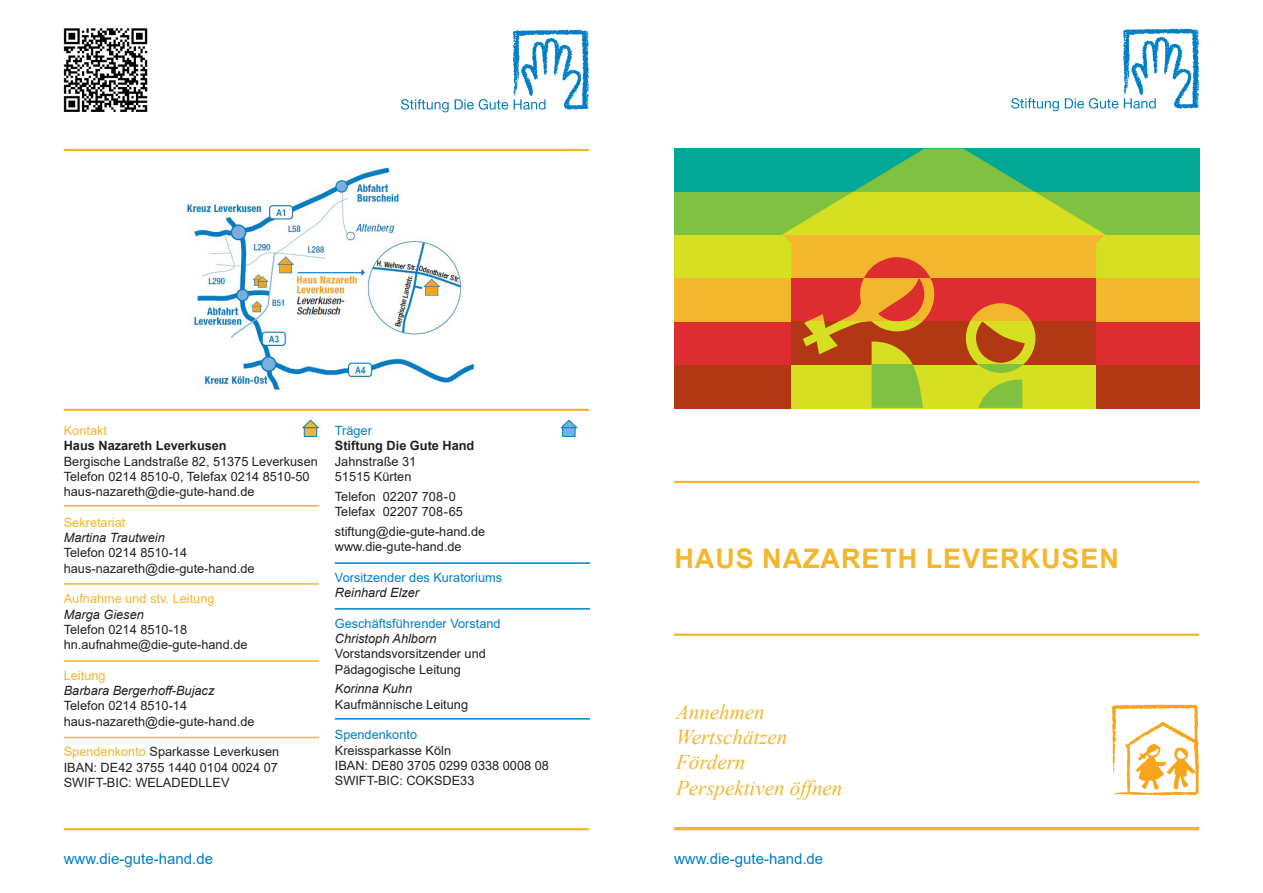
<style>
.page{position:relative;width:1263px;height:893px;background:#fff}
.page>*{position:absolute;margin:0;border:0;box-sizing:border-box;transform-origin:0 0}
.t1{font:700 27px "Arial";letter-spacing:.035em;color:#f2b72c}
.t2{font:italic 21px "Times New Roman";color:#f2b72c}
.t3{font:15px "Arial";color:#007ec5}
.t4{font:12.75px/15.3px "Arial";color:#231f20}
.t5{font:12.75px "Arial";color:#007ec5}
.t6{font:12.75px "Arial";color:#f2b72c}
.t7{font:700 12.75px "Arial";color:#231f20}
.t8{font:italic 12.75px "Arial";color:#231f20}
.s1{font-style:italic}
.s2{color:#f2b72c}
</style>
<div class="page">
<svg style="left:1011px;top:98px;width:48px;height:13px"></svg>
<svg style="left:1065px;top:29px;width:134px;height:80px"></svg>
<div style="left:562px;top:427px;width:14px;height:10px;background:#79aede;border:1px solid #007ec5"></div>
<svg style="left:560px;top:419px;width:18px;height:10px"></svg>
<hr style="left:64px;top:149px;width:525px;height:2px;background:#f2b72c">
<hr style="left:64px;top:409px;width:525px;height:2px;background:#f2b72c">
<div style="left:304px;top:427px;width:13px;height:10px;background:#f2b72c;border:1px solid #007ec5"></div>
<svg style="left:302px;top:419px;width:17px;height:10px"></svg>
<hr style="left:674px;top:481px;width:525px;height:2px;background:#f2b72c">
<hr style="left:674px;top:634px;width:525px;height:2px;background:#f2b72c">
<hr style="left:674px;top:828px;width:525px;height:2px;background:#f2b72c">
<hr style="left:64px;top:828px;width:525px;height:2px;background:#f2b72c">
<div style="left:674px;top:149px;width:525px;height:43px;background:#00a895"></div>
<div style="left:674px;top:192px;width:525px;height:43px;background:#7fc241"></div>
<div style="left:674px;top:235px;width:525px;height:44px;background:#d6df21"></div>
<div style="left:674px;top:279px;width:525px;height:43px;background:#f2b72c"></div>
<div style="left:674px;top:322px;width:525px;height:43px;background:#de2d30"></div>
<div style="left:674px;top:365px;width:525px;height:44px;background:#b23814"></div>
<svg style="left:1112px;top:705px;width:87px;height:90px"></svg>
<svg style="left:782px;top:148px;width:323px;height:130px"></svg>
<div style="left:791px;top:278px;width:305px;height:44px;background:#de2d30"></div>
<div style="left:791px;top:322px;width:305px;height:43px;background:#b23814"></div>
<div style="left:791px;top:365px;width:305px;height:43px;background:#d6df21"></div>
<svg style="left:803px;top:257px;width:232px;height:21px;background:#ed9b2c"></svg>
<svg style="left:808px;top:278px;width:223px;height:43px"></svg>
<svg style="left:803px;top:321px;width:232px;height:44px"></svg>
<svg style="left:871px;top:365px;width:152px;height:43px"></svg>
<img style="left:184px;top:167px;width:291px;height:223px">
<svg style="left:401px;top:99px;width:48px;height:13px"></svg>
<svg style="left:455px;top:30px;width:134px;height:80px"></svg>
<hr style="left:674px;top:827px;width:525px;height:2px;background:#f2b72c">
<hr style="left:64px;top:505px;width:255px;height:1px;background:#f2b72c">
<img style="left:64px;top:29px;width:83px;height:82px">
<hr style="left:64px;top:583px;width:255px;height:2px;background:#f2b72c">
<hr style="left:64px;top:660px;width:255px;height:2px;background:#f2b72c">
<hr style="left:64px;top:737px;width:255px;height:1px;background:#f2b72c">
<hr style="left:335px;top:562px;width:255px;height:2px;background:#007ec5">
<hr style="left:335px;top:608px;width:255px;height:2px;background:#007ec5">
<hr style="left:335px;top:718px;width:255px;height:2px;background:#007ec5">
<p class="t6" style="left:64px;top:422px;width:45px">Kontakt</p>
<p class="t7" style="left:64px;top:437px;width:164px">Haus Nazareth Leverkusen</p>
<p class="t4" style="left:64px;top:453px;width:256px">Bergische Landstraße 82, 51375 Leverkusen</p>
<p class="t4" style="left:64px;top:469px;width:247px">Telefon 0214 8510-0, Telefax 0214 8510-50</p>
<p class="t4" style="left:64px;top:484px;width:192px">haus-nazareth@die-gute-hand.de</p>
<p class="t6" style="left:64px;top:514px;width:63px">Sekretariat</p>
<p class="t4" style="left:64px;top:530px;width:192px"><span class="s1">Martina Trautwein<br></span>Telefon 0214 8510-14 haus-nazareth@die-gute-hand.de</p>
<p class="t6" style="left:64px;top:590px;width:152px">Aufnahme und stv. Leitung</p>
<p class="t8" style="left:64px;top:606px;width:82px">Marga Giesen</p>
<p class="t4" style="left:64px;top:622px;width:185px">Telefon 0214 8510-18 hn.aufnahme@die-gute-hand.de</p>
<p class="t6" style="left:64px;top:667px;width:43px">Leitung</p>
<p class="t4" style="left:64px;top:683px;width:192px"><span class="s1">Barbara Bergerhoff-Bujacz<br></span>Telefon 0214 8510-14 haus-nazareth@die-gute-hand.de</p>
<p class="t4" style="left:64px;top:744px;width:217px"><span class="s2">Spendenkonto</span> Sparkasse Leverkusen<br>IBAN: DE42 3755 1440 0104 0024 07</p>
<p class="t4" style="left:64px;top:775px;width:167px">SWIFT-BIC: WELADEDLLEV</p>
<p class="t5" style="left:335px;top:422px;width:39px">Träger</p>
<p class="t7" style="left:335px;top:437px;width:141px">Stiftung Die Gute Hand</p>
<p class="t4" style="left:335px;top:453px;width:83px">Jahnstraße 31</p>
<p class="t4" style="left:335px;top:469px;width:78px">51515 Kürten</p>
<p class="t4" style="left:335px;top:489px;width:122px">Telefon 02207 708-0</p>
<p class="t4" style="left:335px;top:504px;width:129px">Telefax 02207 708-65</p>
<p class="t4" style="left:335px;top:524px;width:152px">stiftung@die-gute-hand.de</p>
<p class="t4" style="left:335px;top:539px;width:128px">www.die-gute-hand.de</p>
<p class="t5" style="left:335px;top:568px;width:169px">Vorsitzender des Kuratoriums</p>
<p class="t8" style="left:335px;top:584px;width:86px">Reinhard Elzer</p>
<p class="t5" style="left:335px;top:614px;width:167px">Geschäftsführender Vorstand</p>
<p class="t4" style="left:335px;top:631px;width:152px"><span class="s1">Christoph Ahlborn<br></span>Vorstandsvorsitzender und<br>Pädagogische Leitung</p>
<p class="t4" style="left:335px;top:681px;width:135px"><span class="s1">Korinna Kuhn<br></span>Kaufmännische Leitung</p>
<p class="t5" style="left:335px;top:726px;width:84px">Spendenkonto</p>
<p class="t4" style="left:335px;top:742px;width:118px">Kreissparkasse Köln</p>
<p class="t4" style="left:335px;top:758px;width:216px">IBAN: DE80 3705 0299 0338 0008 08</p>
<p class="t4" style="left:335px;top:773px;width:141px">SWIFT-BIC: COKSDE33</p>
<p class="t3" style="left:64px;top:848px;width:151px">www.die-gute-hand.de</p>
<p class="t1" style="left:674px;top:540px;width:446px">HAUS NAZARETH LEVERKUSEN</p>
<p class="t2" style="left:676px;top:698px;width:90px">Annehmen</p>
<p class="t2" style="left:676px;top:723px;width:113px">Wertschätzen</p>
<p class="t2" style="left:676px;top:748px;width:71px">Fördern</p>
<p class="t2" style="left:676px;top:773px;width:168px">Perspektiven öffnen</p>
<p class="t3" style="left:674px;top:848px;width:151px">www.die-gute-hand.de</p>
</div>
